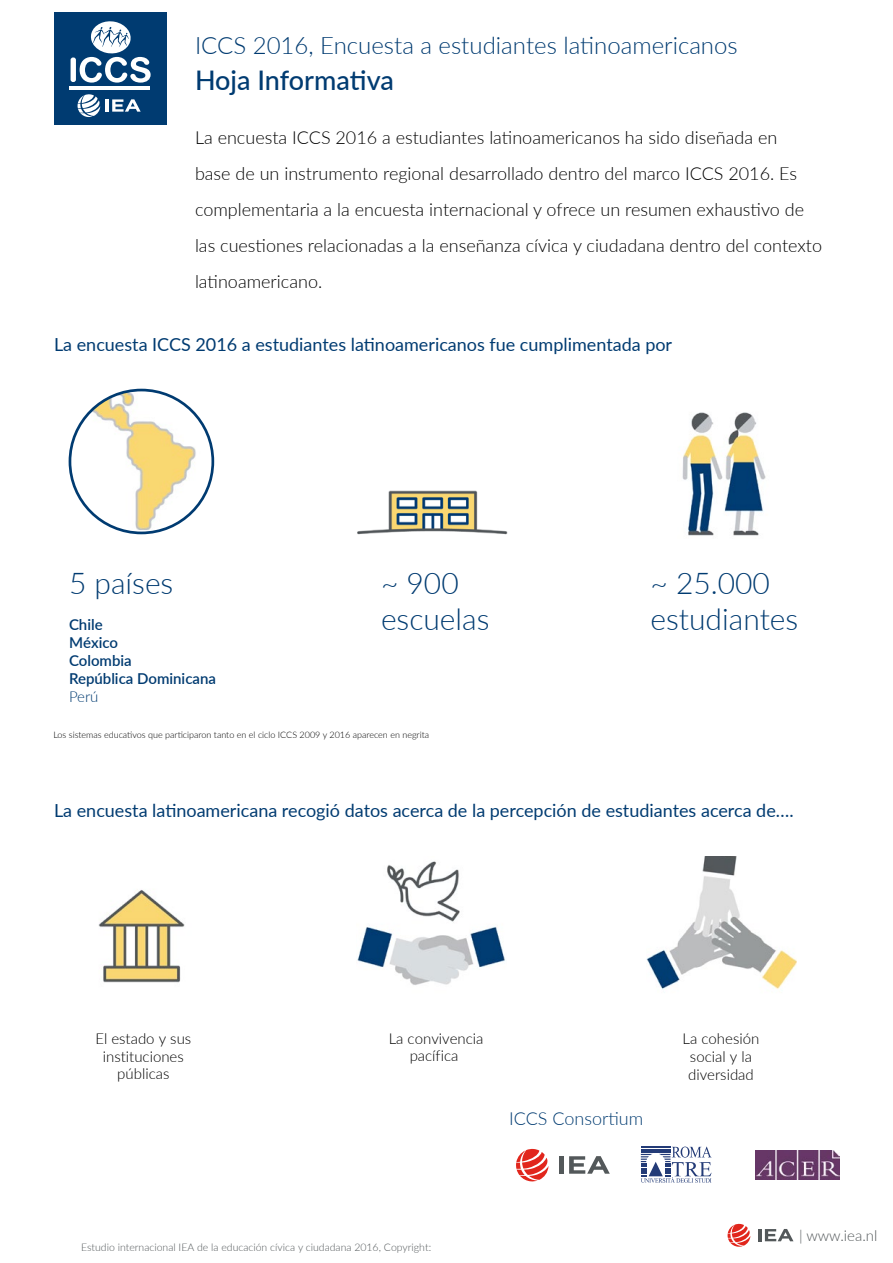
<style>
.page{position:relative;width:893px;height:1263px;background:#fff}
.page>*{position:absolute;margin:0;border:0;box-sizing:border-box;transform-origin:0 0}
.t1{font:300 30px/36px "Lato";color:#003b71}
.t2{font:500 27px "Lato";letter-spacing:-.005em;color:#003b71}
.t3{font:300 24px "Lato";color:#003b71}
.t4{font:300 18px/36px "Lato";color:#000}
.t5{font:18px "Lato";color:#003b71}
.t6{font:300 18px "Lato";color:#003b71}
.t7{font:300 15px/17.7px "Lato";color:#000;text-align:center}
.t8{font:600 15px/18px "Lato";color:#003b71}
.t9{font:300 15px "Lato";color:#53585a}
.t10{font:300 15px "Lato";color:#003b71}
.t11{font:300 10.5px "Lato";color:#53585a}
.t12{font:300 9px "Lato";color:#000}
</style>
<div class="page">
<img style="left:98px;top:889px;width:87px;height:94px">
<img style="left:682px;top:412px;width:84px;height:124px">
<img style="left:357px;top:490px;width:151px;height:45px">
<img style="left:70px;top:390px;width:143px;height:140px">
<div style="left:69px;top:389px;width:145px;height:145px;border:3px solid #003b71;border-radius:50%"></div>
<img style="left:646px;top:856px;width:150px;height:134px">
<img style="left:357px;top:861px;width:148px;height:124px">
<svg style="left:516px;top:1149px;width:32px;height:32px"></svg>
<div style="left:559px;top:1156px;width:5px;height:18px;background:#53585a"></div>
<svg style="left:569px;top:1156px;width:41px;height:18px"></svg>
<svg style="left:641px;top:1146px;width:71px;height:37px"></svg>
<img style="left:755px;top:1151px;width:85px;height:28px">
<svg style="left:727px;top:1224px;width:23px;height:23px"></svg>
<svg style="left:758px;top:1229px;width:35px;height:12px"></svg>
<div style="left:54px;top:12px;width:112px;height:112px;background:#003b71"></div>
<div style="left:71px;top:58px;width:5px;height:24px;background:#fff;border-radius:2px"></div>
<hr style="left:69px;top:86px;width:81px;height:3px;background:#fff">
<svg style="left:80px;top:21px;width:71px;height:62px"></svg>
<svg style="left:77px;top:94px;width:64px;height:23px"></svg>
<h3 class="t3" style="left:195px;top:29px;width:544px">ICCS 2016, Encuesta a estudiantes latinoamericanos</h3>
<h2 class="t2" style="left:195px;top:61px;width:200px">Hoja Informativa</h2>
<p class="t4" style="left:195px;top:119px;width:629px">La encuesta ICCS 2016 a estudiantes latinoamericanos ha sido diseñada en<br>base de un instrumento regional desarrollado dentro del marco ICCS 2016. Es complementaria a la encuesta internacional y ofrece un resumen exhaustivo de las cuestiones relacionadas a la enseñanza cívica y ciudadana dentro del contexto latinoamericano.</p>
<p class="t5" style="left:54px;top:332px;width:620px">La encuesta ICCS 2016 a estudiantes latinoamericanos fue cumplimentada por</p>
<h1 class="t1" style="left:69px;top:564px;width:106px">5 países</h1>
<p class="t8" style="left:69px;top:615px;width:149px">Chile<br>México<br>Colombia<br>República Dominicana</p>
<p class="t10" style="left:69px;top:686px;width:31px">Perú</p>
<h1 class="t1" style="left:381px;top:564px;width:110px">~ 900 escuelas</h1>
<p class="t12" style="left:53px;top:729px;width:377px">Los sistemas educativos que participaron tanto en el ciclo ICCS 2009 y 2016 aparecen en negrita</p>
<h1 class="t1" style="left:650px;top:564px;width:149px">~ 25.000 estudiantes</h1>
<p class="t5" style="left:54px;top:798px;width:741px">La encuesta latinoamericana recogió datos acerca de la percepción de estudiantes acerca de….</p>
<p class="t7" style="left:95px;top:1029px;width:97px">El estado y sus instituciones públicas</p>
<p class="t7" style="left:389px;top:1030px;width:96px;line-height:16.8px">La convivencia pacífica</p>
<p class="t7" style="left:683px;top:1029px;width:78px">La cohesión social y la diversidad</p>
<p class="t6" style="left:509px;top:1106px;width:136px">ICCS Consortium</p>
<p class="t11" style="left:81px;top:1239px;width:352px">Estudio internacional IEA de la educación cívica y ciudadana 2016, Copyright:</p>
<p class="t9" style="left:799px;top:1225px;width:80px">| www.iea.nl</p>
</div>
